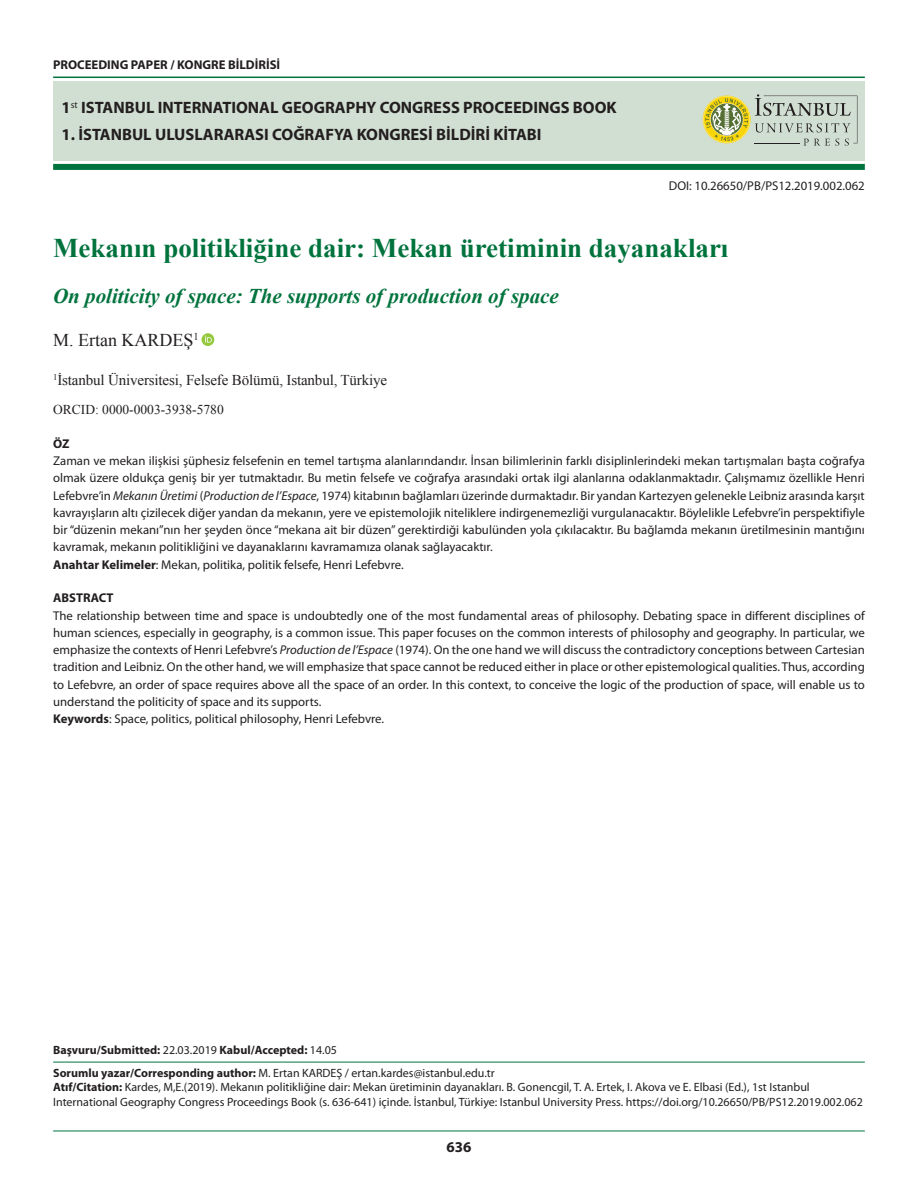
<style>
.page{position:relative;width:918px;height:1188px;background:#fff}
.page>*{position:absolute;margin:0;border:0;box-sizing:border-box;transform-origin:0 0}
.t1{font:700 27px "Times New Roman";color:#00733d}
.t2{font:italic 700 21px "Times New Roman";color:#00733d}
.t3{font:18px "Times New Roman";color:#231f20}
.t4{font:700 16.5px "Myriad Pro";color:#231f20}
.t5{font:15px "Times New Roman";letter-spacing:-.01em;color:#231f20}
.t6{font:700 15px "Myriad Pro";color:#231f20}
.t7{font:13.5px "Times New Roman";color:#231f20}
.t8{font:12.75px/17.2px "Myriad Pro";color:#231f20}
.t9{font:700 12.75px "Myriad Pro";color:#231f20}
.t10{font:12px/14.4px "Myriad Pro";color:#231f20}
.t11{font:700 12px "Myriad Pro";color:#231f20}
.s1{font-style:italic}
.s2{font-weight:700}
.s3{font-weight:400}
</style>
<div class="page">
<hr style="left:53px;top:77px;width:812px;height:1px;background:#00733d">
<hr style="left:53px;top:1131px;width:812px;height:1px;background:#00733d">
<div style="left:53px;top:81px;width:812px;height:79px;background:#d1ded2"></div>
<hr style="left:53px;top:1062px;width:812px;height:1px;background:#00733d">
<div style="left:53px;top:164px;width:812px;height:6px;background:#00733d"></div>
<div style="left:202px;top:333px;width:12px;height:13px;background:#93c83d;border-radius:50%"></div>
<svg style="left:205px;top:336px;width:7px;height:7px"></svg>
<svg style="left:703px;top:94px;width:154px;height:52px"></svg>
<p class="t9" style="left:53px;top:58px;width:229px">PROCEEDING PAPER / KONGRE BİLDİRİSİ</p>
<p class="t4" style="left:62px;top:99px;width:557px">1<sup>st</sup> ISTANBUL INTERNATIONAL GEOGRAPHY CONGRESS PROCEEDINGS BOOK</p>
<p class="t4" style="left:62px;top:126px;width:481px">1. İSTANBUL ULUSLARARASI COĞRAFYA KONGRESİ BİLDİRİ KİTABI</p>
<p class="t8" style="left:669px;top:178px;width:198px">DOI: 10.26650/PB/PS12.2019.002.062</p>
<h1 class="t1" style="left:53px;top:229px;width:677px">Mekanın politikliğine dair: Mekan üretiminin dayanakları</h1>
<h2 class="t2" style="left:53px;top:281px;width:507px">On politicity of space: The supports of production of space</h2>
<h3 class="t3" style="left:53px;top:328px;width:147px">M. Ertan KARDEŞ<sup>1</sup></h3>
<p class="t5" style="left:53px;top:370px;width:336px"><sup>1</sup>İstanbul Üniversitesi, Felsefe Bölümü, Istanbul, Türkiye</p>
<p class="t7" style="left:53px;top:401px;width:172px">ORCID: 0000-0003-3938-5780</p>
<p class="t9" style="left:53px;top:437px;width:18px">ÖZ</p>
<p class="t8" style="left:53px;top:453px;width:813px">Zaman ve mekan ilişkisi şüphesiz felsefenin en temel tartışma alanlarındandır. İnsan bilimlerinin farklı disiplinlerindeki mekan tartışmaları başta coğrafya olmak üzere oldukça geniş bir yer tutmaktadır. Bu metin felsefe ve coğrafya arasındaki ortak ilgi alanlarına odaklanmaktadır. Çalışmamız özellikle Henri Lefebvre’in <span class="s1">Mekanın Üretimi</span> (<span class="s1">Production de l’Espace</span>, 1974) kitabının bağlamları üzerinde durmaktadır. Bir yandan Kartezyen gelenekle Leibniz arasında karşıt kavrayışların altı çizilecek diğer yandan da mekanın, yere ve epistemolojik niteliklere indirgenemezliği vurgulanacaktır. Böylelikle Lefebvre’in perspektifiyle bir “düzenin mekanı”nın her şeyden önce “mekana ait bir düzen” gerektirdiği kabulünden yola çıkılacaktır. Bu bağlamda mekanın üretilmesinin mantığını kavramak, mekanın politikliğini ve dayanaklarını kavramamıza olanak sağlayacaktır.<br><span class="s2">Anahtar Kelimeler</span>: Mekan, politika, politik felsefe, Henri Lefebvre.</p>
<p class="t9" style="left:53px;top:591px;width:62px">ABSTRACT</p>
<p class="t8" style="left:53px;top:607px;width:813px">The relationship between time and space is undoubtedly one of the most fundamental areas of philosophy. Debating space in different disciplines of human sciences, especially in geography, is a common issue. This paper focuses on the common interests of philosophy and geography. In particular, we emphasize the contexts of Henri Lefebvre’s <span class="s1">Production de l’Espace</span> (1974). On the one hand we will discuss the contradictory conceptions between Cartesian tradition and Leibniz. On the other hand, we will emphasize that space cannot be reduced either in place or other epistemological qualities. Thus, according to Lefebvre, an order of space requires above all the space of an order. In this context, to conceive the logic of the production of space, will enable us to understand the politicity of space and its supports.<br><span class="s2">Keywords</span>: Space, politics, political philosophy, Henri Lefebvre.</p>
<p class="t11" style="left:53px;top:1043px;width:285px">Başvuru/Submitted: <span class="s3">22.03.2019</span> Kabul/Accepted: <span class="s3">14.05</span></p>
<p class="t10" style="left:53px;top:1066px;width:811px"><span class="s2">Sorumlu yazar/Corresponding author:</span> M. Ertan KARDEŞ / ertan.kardes@istanbul.edu.tr<br><span class="s2">Atıf/Citation:</span> Kardes, M,E.(2019). Mekanın politikliğine dair: Mekan üretiminin dayanakları. B. Gonencgil, T. A. Ertek, I. Akova ve E. Elbasi (Ed.), 1st Istanbul<br>International Geography Congress Proceedings Book (s. 636-641) içinde. İstanbul, Türkiye: Istanbul University Press. https://doi.org/10.26650/PB/PS12.2019.002.062</p>
<p class="t6" style="left:447px;top:1139px;width:26px">636</p>
</div>
